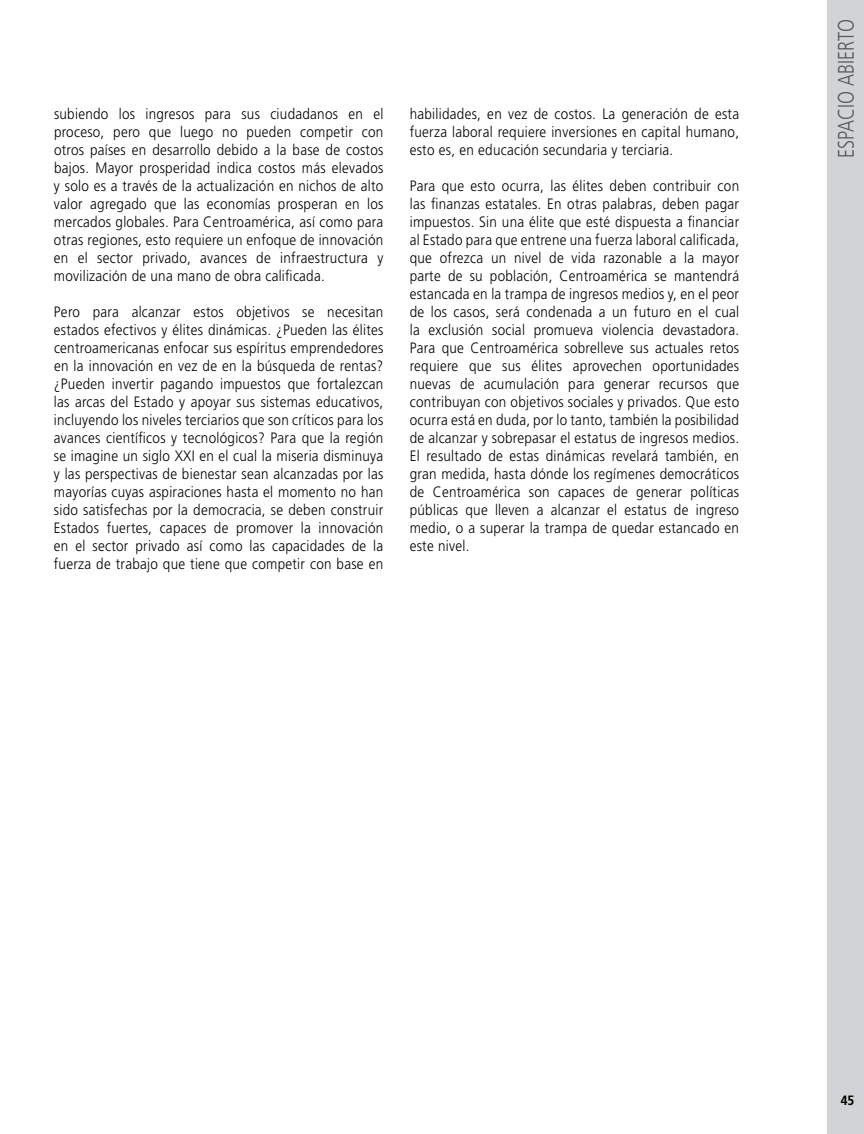
<style>
.page{position:relative;width:864px;height:1134px;background:#fff}
.page>*{position:absolute;margin:0;border:0;box-sizing:border-box;transform-origin:0 0}
.t1{font:300 22.5px "Frutiger LT Std";color:#58595b;scale:.8 1}
.t2{font:300 15px/18px "Frutiger LT Std";letter-spacing:.02em;color:#000;text-align:justify;scale:.9 1}
.t3{font:700 13.5px "Frutiger LT Std";color:#000;scale:.9 1}
</style>
<div class="page">
<div style="left:828px;top:0;width:36px;height:1134px;background:#d1d3d4"></div>
<p class="t2" style="left:54px;top:105px;width:368px">subiendo los ingresos para sus ciudadanos en el proceso, pero que luego no pueden competir con otros países en desarrollo debido a la base de costos bajos. Mayor prosperidad indica costos más elevados y solo es a través de la actualización en nichos de alto valor agregado que las economías prosperan en los mercados globales. Para Centroamérica, así como para otras regiones, esto requiere un enfoque de innovación en el sector privado, avances de infraestructura y movilización de una mano de obra calificada.</p>
<p class="t2" style="left:54px;top:303px;width:368px">Pero para alcanzar estos objetivos se necesitan estados efectivos y élites dinámicas. ¿Pueden las élites centroamericanas enfocar sus espíritus emprendedores en la innovación en vez de en la búsqueda de rentas? ¿Pueden invertir pagando impuestos que fortalezcan las arcas del Estado y apoyar sus sistemas educativos, incluyendo los niveles terciarios que son críticos para los avances científicos y tecnológicos? Para que la región se imagine un siglo XXI en el cual la miseria disminuya y las perspectivas de bienestar sean alcanzadas por las mayorías cuyas aspiraciones hasta el momento no han sido satisfechas por la democracia, se deben construir Estados fuertes, capaces de promover la innovación en el sector privado así como las capacidades de la fuerza de trabajo que tiene que competir con base en</p>
<p class="t2" style="left:410px;top:105px;width:368px">habilidades, en vez de costos. La generación de esta fuerza laboral requiere inversiones en capital humano, esto es, en educación secundaria y terciaria.</p>
<p class="t2" style="left:410px;top:177px;width:368px">Para que esto ocurra, las élites deben contribuir con las finanzas estatales. En otras palabras, deben pagar impuestos. Sin una élite que esté dispuesta a financiar al Estado para que entrene una fuerza laboral calificada, que ofrezca un nivel de vida razonable a la mayor parte de su población, Centroamérica se mantendrá estancada en la trampa de ingresos medios y, en el peor de los casos, será condenada a un futuro en el cual la exclusión social promueva violencia devastadora.<br>Para que Centroamérica sobrelleve sus actuales retos requiere que sus élites aprovechen oportunidades nuevas de acumulación para generar recursos que contribuyan con objetivos sociales y privados. Que esto ocurra está en duda, por lo tanto, también la posibilidad de alcanzar y sobrepasar el estatus de ingresos medios.<br>El resultado de estas dinámicas revelará también, en gran medida, hasta dónde los regímenes democráticos de Centroamérica son capaces de generar políticas públicas que lleven a alcanzar el estatus de ingreso medio, o a superar la trampa de quedar estancado en este nivel.</p>
<h1 class="t1" style="left:833px;top:158px;width:175px;rotate:-90deg">ESPACIO ABIERTO</h1>
<p class="t3" style="left:841px;top:1093px;width:17px">45</p>
</div>
